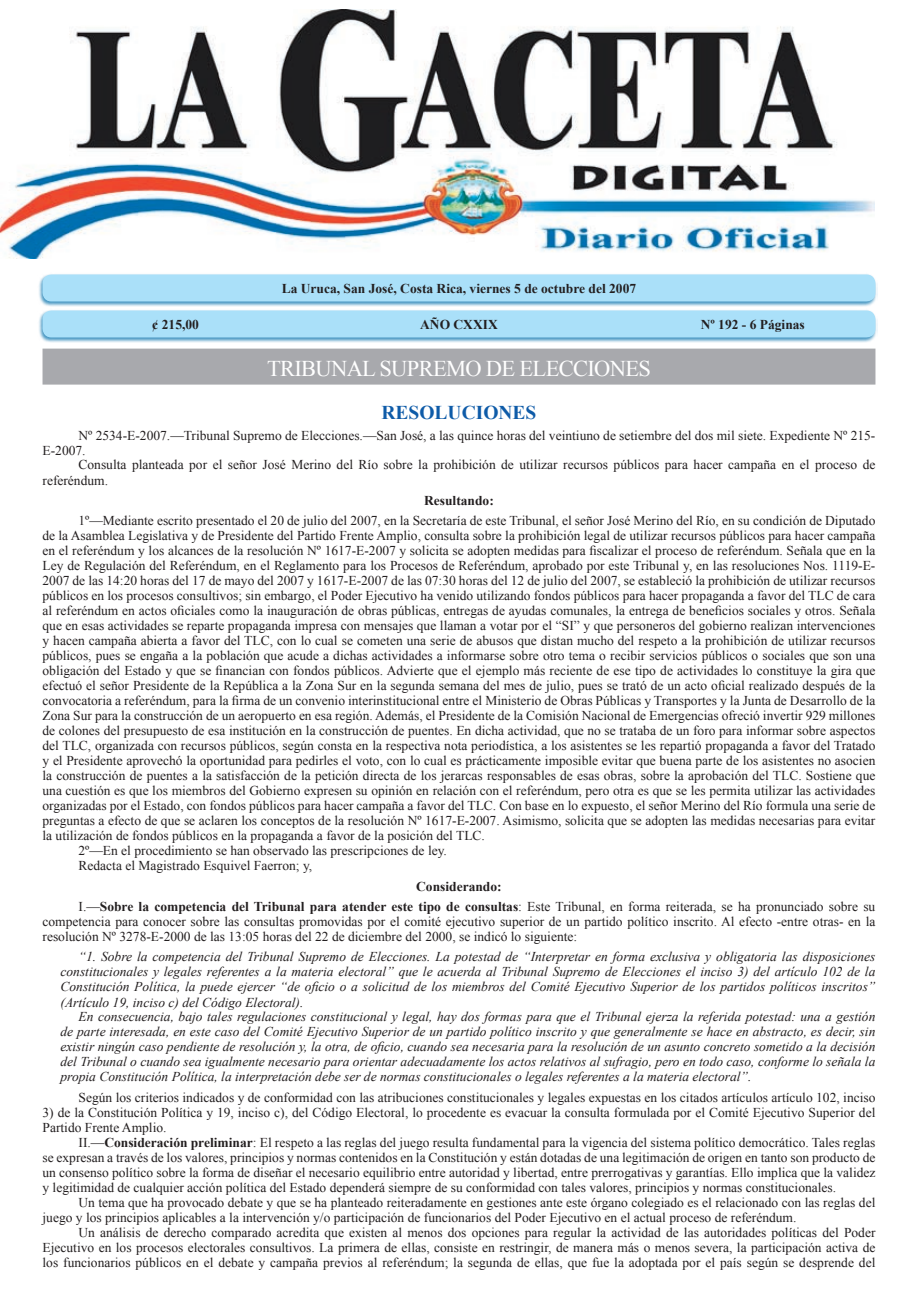
<style>
.page{position:relative;width:918px;height:1296px;background:#fff}
.page>*{position:absolute;margin:0;border:0;box-sizing:border-box;transform-origin:0 0}
.t1{font:22.5px "Times New Roman";letter-spacing:-.03em;color:#fff}
.t2{font:700 19.5px "Times New Roman";color:#0e5ba8}
.t3{font:13.5px/15px "Times New Roman";color:#231f20}
.t4{font:italic 13.5px/15px "Times New Roman";color:#231f20;text-align:justify}
.t5{font:700 13.5px/20.4px "Times New Roman";color:#231f20}
.s1{font-style:inherit}
.s2{font-weight:400}
.s3{font-weight:700}
</style>
<div class="page">
<img style="left:0;top:10px;width:875px;height:248px">
<div style="left:37px;top:308px;width:841px;height:35px;background:#006fab;opacity:.75"></div>
<div style="left:43px;top:310px;width:832px;height:27px;background:#aae0f9"></div>
<div style="left:37px;top:272px;width:841px;height:35px;background:#006fab;opacity:.75"></div>
<div style="left:43px;top:274px;width:832px;height:27px;background:#aae0f9"></div>
<div style="left:43px;top:349px;width:832px;height:36px;background:#a8a9ad"></div>
<p class="t5" style="left:282px;top:278px;width:356px">La Uruca, San José, Costa Rica, viernes 5 de octubre del 2007</p>
<p class="t5" style="left:152px;top:314px;width:49px">¢ 215,00</p>
<p class="t5" style="left:420px;top:314px;width:79px">AÑO CXXIX</p>
<p class="t5" style="left:701px;top:314px;width:106px">Nº <span class="s1">192</span> - 6 Páginas</p>
<h1 class="t1" style="left:267px;top:353px;width:385px">TRIBUNAL SUPREMO DE ELECCIONES</h1>
<h2 class="t2" style="left:382px;top:399px;width:156px">RESOLUCIONES</h2>
<p class="t3" style="left:43px;top:427px;width:834px;text-indent:36px">Nº 2534-E-2007.—Tribunal Supremo de Elecciones.—San José, a las quince horas del veintiuno de setiembre del dos mil siete. Expediente Nº 215-<br>E-2007.</p>
<p class="t3" style="left:43px;top:457px;width:834px;text-indent:36px">Consulta planteada por el señor José Merino del Río sobre la prohibición de utilizar recursos públicos para hacer campaña en el proceso de referéndum.</p>
<p class="t5" style="left:424px;top:490px;width:71px">Resultando:</p>
<p class="t3" style="left:79px;top:513px;width:798px">1º—Mediante escrito presentado el 20 de julio del 2007, en la Secretaría de este Tribunal, el señor José Merino del Río, en su condición de Diputado</p>
<p class="t3" style="left:43px;top:528px;width:834px">de la Asamblea Legislativa y de Presidente del Partido Frente Amplio, consulta sobre la prohibición legal de utilizar recursos públicos para hacer campaña</p>
<p class="t3" style="left:43px;top:543px;width:834px">en el referéndum y los alcances de la resolución Nº 1617-E-2007 y solicita se adopten medidas para fiscalizar el proceso de referéndum. Señala que en la</p>
<p class="t3" style="left:43px;top:558px;width:834px">Ley de Regulación del Referéndum, en el Reglamento para los Procesos de Referéndum, aprobado por este Tribunal y, en las resoluciones Nos. 1119-E-</p>
<p class="t3" style="left:43px;top:573px;width:835px">2007 de las 14:20 horas del 17 de mayo del 2007 y 1617-E-2007 de las 07:30 horas del 12 de julio del 2007, se estableció la prohibición de utilizar recursos</p>
<p class="t3" style="left:43px;top:588px;width:834px">públicos en los procesos consultivos; sin embargo, el Poder Ejecutivo ha venido utilizando fondos públicos para hacer propaganda a favor del TLC de cara</p>
<p class="t3" style="left:43px;top:603px;width:834px">al referéndum en actos oficiales como la inauguración de obras públicas, entregas de ayudas comunales, la entrega de beneficios sociales y otros. Señala</p>
<p class="t3" style="left:43px;top:618px;width:834px">que en esas actividades se reparte propaganda impresa con mensajes que llaman a votar por el “SI” y que personeros del gobierno realizan intervenciones</p>
<p class="t3" style="left:43px;top:633px;width:834px">y hacen campaña abierta a favor del TLC, con lo cual se cometen una serie de abusos que distan mucho del respeto a la prohibición de utilizar recursos</p>
<p class="t3" style="left:43px;top:648px;width:834px">públicos, pues se engaña a la población que acude a dichas actividades a informarse sobre otro tema o recibir servicios públicos o sociales que son una</p>
<p class="t3" style="left:43px;top:663px;width:834px">obligación del Estado y que se financian con fondos públicos. Advierte que el ejemplo más reciente de ese tipo de actividades lo constituye la gira que</p>
<p class="t3" style="left:43px;top:678px;width:834px">efectuó el señor Presidente de la República a la Zona Sur en la segunda semana del mes de julio, pues se trató de un acto oficial realizado después de la</p>
<p class="t3" style="left:43px;top:693px;width:834px">convocatoria a referéndum, para la firma de un convenio interinstitucional entre el Ministerio de Obras Públicas y Transportes y la Junta de Desarrollo de la</p>
<p class="t3" style="left:43px;top:708px;width:834px">Zona Sur para la construcción de un aeropuerto en esa región. Además, el Presidente de la Comisión Nacional de Emergencias ofreció invertir 929 millones</p>
<p class="t3" style="left:43px;top:723px;width:834px">de colones del presupuesto de esa institución en la construcción de puentes. En dicha actividad, que no se trataba de un foro para informar sobre aspectos</p>
<p class="t3" style="left:43px;top:738px;width:834px">del TLC, organizada con recursos públicos, según consta en la respectiva nota periodística, a los asistentes se les repartió propaganda a favor del Tratado</p>
<p class="t3" style="left:43px;top:753px;width:834px">y el Presidente aprovechó la oportunidad para pedirles el voto, con lo cual es prácticamente imposible evitar que buena parte de los asistentes no asocien</p>
<p class="t3" style="left:43px;top:768px;width:834px">la construcción de puentes a la satisfacción de la petición directa de los jerarcas responsables de esas obras, sobre la aprobación del TLC. Sostiene que</p>
<p class="t3" style="left:43px;top:783px;width:835px">una cuestión es que los miembros del Gobierno expresen su opinión en relación con el referéndum, pero otra es que se les permita utilizar las actividades</p>
<p class="t3" style="left:43px;top:798px;width:834px">organizadas por el Estado, con fondos públicos para hacer campaña a favor del TLC. Con base en lo expuesto, el señor Merino del Río formula una serie de</p>
<p class="t3" style="left:43px;top:813px;width:834px">preguntas a efecto de que se aclaren los conceptos de la resolución Nº 1617-E-2007. Asimismo, solicita que se adopten las medidas necesarias para evitar</p>
<p class="t3" style="left:43px;top:828px;width:444px">la utilización de fondos públicos en la propaganda a favor de la posición del TLC.</p>
<p class="t3" style="left:79px;top:843px;width:370px">2º—En el procedimiento se han observado las prescripciones de ley.</p>
<p class="t3" style="left:79px;top:858px;width:235px">Redacta el Magistrado Esquivel Faerron; y,</p>
<p class="t5" style="left:79px;top:876px;width:798px;text-indent:338px">Considerando:<br><span class="s2">I.—</span>Sobre la competencia del Tribunal para atender este tipo de consultas<span class="s2">: Este Tribunal, en forma reiterada, se ha pronunciado sobre su</span></p>
<p class="t3" style="left:43px;top:914px;width:834px">competencia para conocer sobre las consultas promovidas por el comité ejecutivo superior de un partido político inscrito. Al efecto -entre otras- en la resolución Nº 3278-E-2000 de las 13:05 horas del 22 de diciembre del 2000, se indicó lo siguiente:</p>
<p class="t4" style="left:61px;top:949px;width:816px;text-indent:18px">“1. Sobre la competencia del Tribunal Supremo de Elecciones. La potestad de “Interpretar en forma exclusiva y obligatoria las disposiciones constitucionales y legales referentes a la materia electoral” que le acuerda al Tribunal Supremo de Elecciones el inciso 3) del artículo 102 de la Constitución Política, la puede ejercer “de oficio o a solicitud de los miembros del Comité Ejecutivo Superior de los partidos políticos inscritos” (Artículo 19, inciso c) del Código Electoral).</p>
<p class="t4" style="left:61px;top:1009px;width:816px;text-indent:18px">En consecuencia, bajo tales regulaciones constitucional y legal, hay dos formas para que el Tribunal ejerza la referida potestad: una a gestión de parte interesada, en este caso del Comité Ejecutivo Superior de un partido político inscrito y que generalmente se hace en abstracto, es decir, sin existir ningún caso pendiente de resolución y, la otra, de oficio, cuando sea necesaria para la resolución de un asunto concreto sometido a la decisión del Tribunal o cuando sea igualmente necesario para orientar adecuadamente los actos relativos al sufragio, pero en todo caso, conforme lo señala la propia Constitución Política, la interpretación debe ser de normas constitucionales o legales referentes a la materia electoral”.</p>
<p class="t3" style="left:79px;top:1090px;width:798px">Según los criterios indicados y de conformidad con las atribuciones constitucionales y legales expuestas en los citados artículos artículo 102, inciso</p>
<p class="t3" style="left:43px;top:1105px;width:834px">3) de la Constitución Política y 19, inciso c), del Código Electoral, lo procedente es evacuar la consulta formulada por el Comité Ejecutivo Superior del<br>Partido Frente Amplio.</p>
<p class="t3" style="left:43px;top:1135px;width:834px;text-align:justify;text-indent:36px">II.—<span class="s3">Consideración preliminar</span>: El respeto a las reglas del juego resulta fundamental para la vigencia del sistema político democrático. Tales reglas se expresan a través de los valores, principios y normas contenidos en la Constitución y están dotadas de una legitimación de origen en tanto son producto de un consenso político sobre la forma de diseñar el necesario equilibrio entre autoridad y libertad, entre prerrogativas y garantías. Ello implica que la validez y legitimidad de cualquier acción política del Estado dependerá siempre de su conformidad con tales valores, principios y normas constitucionales.</p>
<p class="t3" style="left:43px;top:1195px;width:834px;text-indent:36px">Un tema que ha provocado debate y que se ha planteado reiteradamente en gestiones ante este órgano colegiado es el relacionado con las reglas del juego y los principios aplicables a la intervención y/o participación de funcionarios del Poder Ejecutivo en el actual proceso de referéndum.</p>
<p class="t3" style="left:43px;top:1225px;width:834px;text-align:justify;text-indent:36px">Un análisis de derecho comparado acredita que existen al menos dos opciones para regular la actividad de las autoridades políticas del Poder Ejecutivo en los procesos electorales consultivos. La primera de ellas, consiste en restringir, de manera más o menos severa, la participación activa de los funcionarios públicos en el debate y campaña previos al referéndum; la segunda de ellas, que fue la adoptada por el país según se desprende del</p>
</div>
